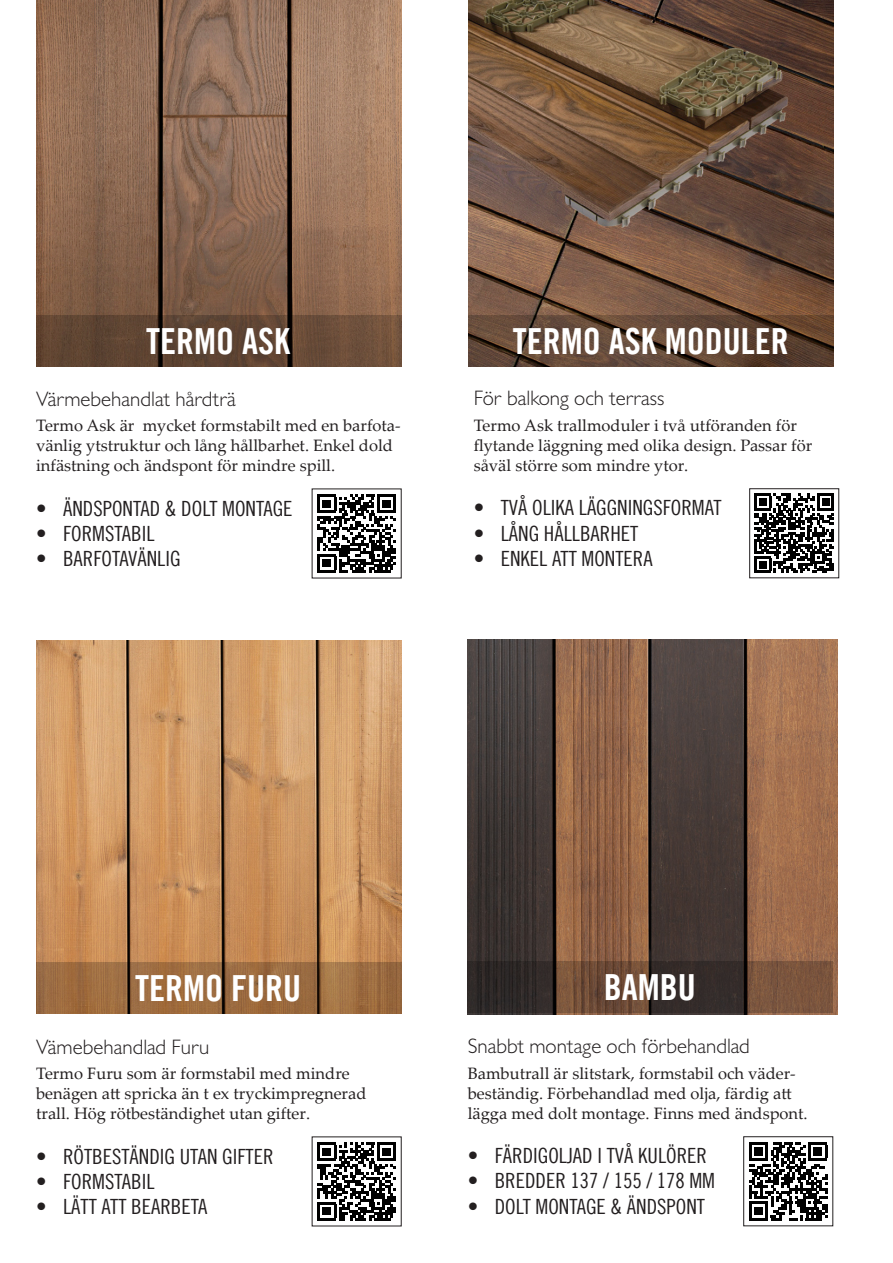
<style>
.page{position:relative;width:893px;height:1263px;background:#fff}
.page>*{position:absolute;margin:0;border:0;box-sizing:border-box;transform-origin:0 0}
.t1{font:36px "Trade Gothic LT Bold Cond Twenty";color:#fff}
.t2{font:21px "Trade Gothic LT Cond Eighteen";color:#231f20}
.t3{font:300 21px "Gill Sans MT Pro";color:#231f20}
.t4{font:16.5px/19.8px "Palatino Linotype";color:#231f20}
</style>
<div class="page">
<img style="left:468px;top:639px;width:370px;height:375px">
<img style="left:468px;top:0;width:366px;height:315px">
<svg style="left:468px;top:315px;width:366px;height:52px;background:#5c4332"></svg>
<svg style="left:754px;top:493px;width:80px;height:80px"></svg>
<div style="left:749px;top:488px;width:90px;height:90px;border:1px solid #231f20"></div>
<img style="left:36px;top:0;width:365px;height:315px">
<svg style="left:36px;top:315px;width:365px;height:52px;background:#614633"></svg>
<svg style="left:317px;top:494px;width:79px;height:79px"></svg>
<hr style="left:374px;top:570px;width:16px;height:3px;background:#000">
<img style="left:36px;top:640px;width:365px;height:322px">
<svg style="left:36px;top:962px;width:365px;height:52px;background:#996a3f"></svg>
<svg style="left:317px;top:1142px;width:79px;height:78px"></svg>
<svg style="left:468px;top:961px;width:365px;height:52px;background:#513c30"></svg>
<svg style="left:749px;top:1142px;width:78px;height:78px"></svg>
<div style="left:743px;top:1136px;width:90px;height:90px;border:1px solid #231f20"></div>
<p class="t1" style="left:146px;top:319px;width:145px">TERMO ASK</p>
<p class="t3" style="left:36px;top:386px;width:201px">Värmebehandlat hårdträ</p>
<p class="t4" style="left:36px;top:415px;width:366px">Termo Ask är mycket formstabilt med en barfota&shy;vänlig ytstruktur och lång hållbarhet. Enkel dold infästning och ändspont för mindre spill.</p>
<p class="t2" style="left:36px;top:496px;width:258px">• ÄNDSPONTAD &amp; DOLT MONTAGE</p>
<p class="t2" style="left:36px;top:521px;width:120px">• FORMSTABIL</p>
<p class="t2" style="left:36px;top:546px;width:146px">• BARFOTAVÄNLIG</p>
<p class="t1" style="left:513px;top:319px;width:277px">TERMO ASK MODULER</p>
<p class="t3" style="left:474px;top:386px;width:192px">För balkong och terrass</p>
<p class="t4" style="left:474px;top:415px;width:325px">Termo Ask trallmoduler i två utföranden för</p>
<p class="t4" style="left:474px;top:435px;width:340px">flytande läggning med olika design. Passar för såväl större som mindre ytor.</p>
<p class="t2" style="left:474px;top:495px;width:249px">• TVÅ OLIKA LÄGGNINGSFORMAT</p>
<p class="t2" style="left:474px;top:521px;width:166px">• LÅNG HÅLLBARHET</p>
<p class="t2" style="left:474px;top:546px;width:180px">• ENKEL ATT MONTERA</p>
<p class="t1" style="left:135px;top:966px;width:167px">TERMO FURU</p>
<p class="t3" style="left:36px;top:1034px;width:175px">Vämebehandlad Furu</p>
<p class="t4" style="left:36px;top:1063px;width:315px">Termo Furu som är formstabil med mindre</p>
<p class="t4" style="left:36px;top:1083px;width:332px">benägen att spricka än t ex tryckimpregnerad trall. Hög rötbeständighet utan gifter.</p>
<p class="t2" style="left:36px;top:1144px;width:239px">• RÖTBESTÄNDIG UTAN GIFTER</p>
<p class="t2" style="left:36px;top:1169px;width:120px">• FORMSTABIL</p>
<p class="t2" style="left:36px;top:1194px;width:173px">• LÄTT ATT BEARBETA</p>
<p class="t1" style="left:604px;top:966px;width:93px">BAMBU</p>
<p class="t3" style="left:468px;top:1033px;width:284px">Snabbt montage och förbehandlad</p>
<p class="t4" style="left:468px;top:1063px;width:329px">Bambutrall är slitstark, formstabil och väder-</p>
<p class="t4" style="left:468px;top:1082px;width:325px">beständig. Förbehandlad med olja, färdig att</p>
<p class="t4" style="left:468px;top:1102px;width:341px">lägga med dolt montage. Finns med ändspont.</p>
<p class="t2" style="left:468px;top:1143px;width:241px">• FÄRDIGOLJAD I TVÅ KULÖRER</p>
<p class="t2" style="left:468px;top:1168px;width:249px">• BREDDER 137 / 155 / 178 MM</p>
<p class="t2" style="left:468px;top:1193px;width:239px">• DOLT MONTAGE &amp; ÄNDSPONT</p>
</div>
